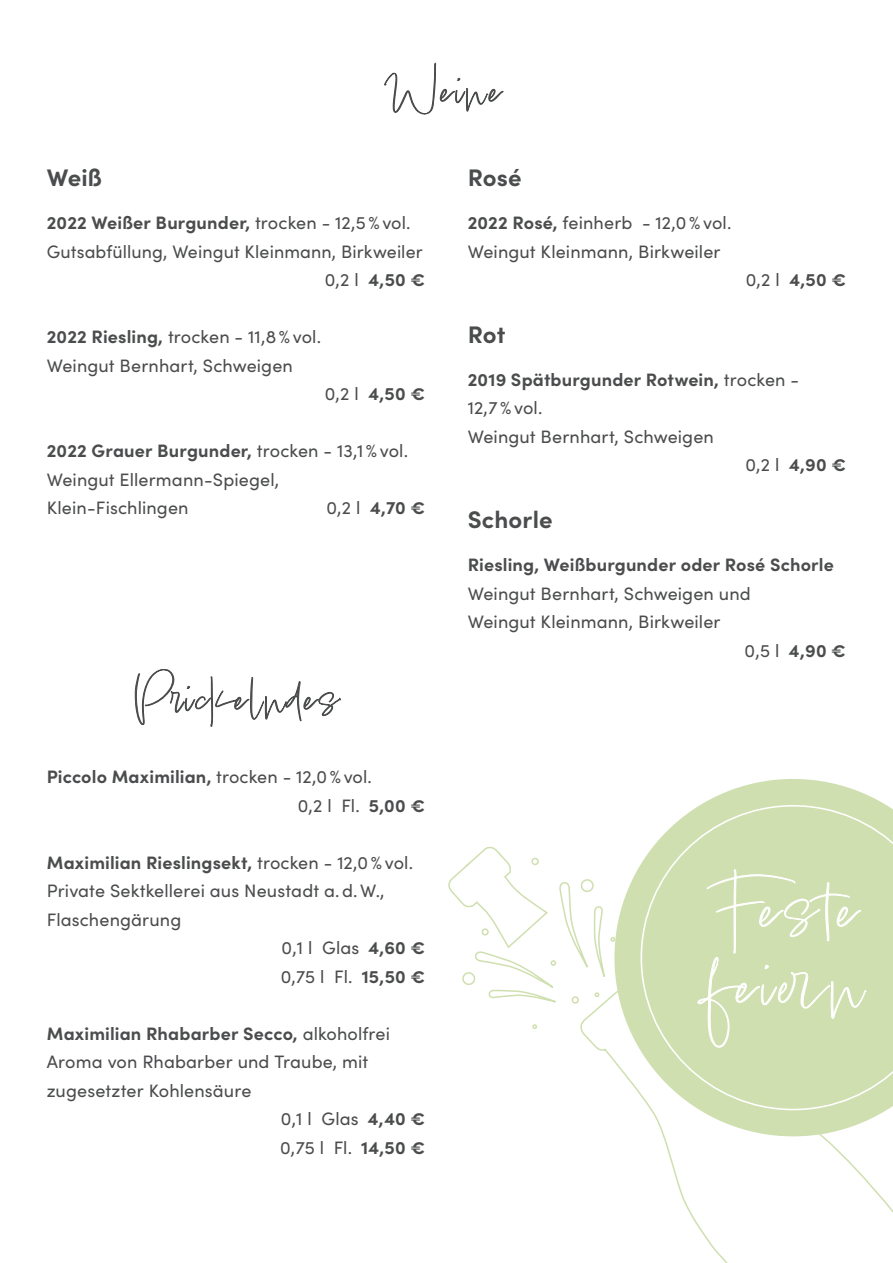
<style>
.page{position:relative;width:893px;height:1263px;background:#fff}
.page>*{position:absolute;margin:0;border:0;box-sizing:border-box;transform-origin:0 0}
.t1{font:700 24px "Sofia Pro";letter-spacing:.005em;color:#4b4c4d}
.t2{font:18px/28.5px "Sofia Pro";letter-spacing:.005em;color:#4b4c4d}
.t3{font:700 18px "Sofia Pro";letter-spacing:.01em;color:#4b4c4d}
.s1{font-weight:400}
.s2{font-weight:700}
</style>
<div class="page">
<svg style="left:135px;top:669px;width:206px;height:58px"></svg>
<svg style="left:384px;top:63px;width:119px;height:52px"></svg>
<svg style="left:580px;top:1005px;width:313px;height:258px"></svg>
<svg style="left:532px;top:1024px;width:5px;height:5px"></svg>
<svg style="left:448px;top:846px;width:166px;height:159px"></svg>
<svg style="left:614px;top:779px;width:279px;height:357px"></svg>
<svg style="left:640px;top:805px;width:253px;height:305px;background:#d3e1b6"></svg>
<h1 class="t1" style="left:47px;top:160px;width:57px">Weiß</h1>
<p class="t3" style="left:47px;top:209px;width:365px">2022 Weißer Burgunder, <span class="s1">trocken - 12,5%vol.</span></p>
<p class="t2" style="left:47px;top:236px;width:377px">Gutsabfüllung, Weingut Kleinmann, Birkweiler</p>
<p class="t3" style="left:325px;top:266px;width:102px"><span class="s1">0,2 l</span> 4,50 €</p>
<p class="t2" style="left:47px;top:322px;width:276px"><span class="s2">2022 Riesling,</span> trocken - 11,8%vol.<br>Weingut Bernhart, Schweigen</p>
<p class="t3" style="left:325px;top:380px;width:102px"><span class="s1">0,2 l</span> 4,50 €</p>
<p class="t2" style="left:47px;top:436px;width:363px"><span class="s2">2022 Grauer Burgunder,</span> trocken - 13,1%vol.<br>Weingut Ellermann-Spiegel,<br>Klein-Fischlingen</p>
<p class="t3" style="left:326px;top:494px;width:100px"><span class="s1">0,2 l</span> 4,70 €</p>
<h1 class="t1" style="left:468px;top:160px;width:55px">Rosé</h1>
<p class="t2" style="left:468px;top:208px;width:265px"><span class="s2">2022 Rosé,</span> feinherb - 12,0%vol.<br>Weingut Kleinmann, Birkweiler</p>
<p class="t3" style="left:746px;top:266px;width:102px"><span class="s1">0,2 l</span> 4,50 €</p>
<h1 class="t1" style="left:468px;top:316px;width:39px">Rot</h1>
<p class="t3" style="left:468px;top:366px;width:333px">2019 Spätburgunder Rotwein, <span class="s1">trocken -</span></p>
<p class="t2" style="left:468px;top:393px;width:76px">12,7%vol.</p>
<p class="t2" style="left:468px;top:421px;width:248px">Weingut Bernhart, Schweigen</p>
<p class="t3" style="left:745px;top:451px;width:102px"><span class="s1">0,2 l</span> 4,90 €</p>
<h1 class="t1" style="left:468px;top:502px;width:86px">Schorle</h1>
<p class="t3" style="left:468px;top:551px;width:368px">Riesling, Weißburgunder oder Rosé Schorle</p>
<p class="t2" style="left:468px;top:578px;width:284px">Weingut Bernhart, Schweigen und</p>
<p class="t2" style="left:468px;top:607px;width:254px">Weingut Kleinmann, Birkweiler</p>
<p class="t3" style="left:745px;top:636px;width:103px"><span class="s1">0,5 l</span> 4,90 €</p>
<p class="t2" style="left:298px;top:762px;width:129px;text-indent:-251px"><span class="s2">Piccolo Maximilian,</span> trocken - 12,0%vol.<br>0,2 l Fl. <span class="s2">5,00 €</span></p>
<p class="t3" style="left:47px;top:849px;width:368px">Maximilian Rieslingsekt, <span class="s1">trocken - 12,0%vol.</span></p>
<p class="t2" style="left:47px;top:876px;width:339px">Private Sektkellerei aus Neustadt a.d.W.,</p>
<p class="t2" style="left:47px;top:904px;width:136px">Flaschengärung</p>
<p class="t2" style="left:282px;top:933px;width:145px">0,1 l Glas <span class="s2">4,60 €</span></p>
<p class="t2" style="left:281px;top:961px;width:146px">0,75 l Fl. <span class="s2">15,50 €</span></p>
<p class="t3" style="left:47px;top:1020px;width:345px">Maximilian Rhabarber Secco, <span class="s1">alkoholfrei</span></p>
<p class="t2" style="left:47px;top:1047px;width:323px">Aroma von Rhabarber und Traube, mit</p>
<p class="t2" style="left:47px;top:1075px;width:206px">zugesetzter Kohlensäure</p>
<p class="t2" style="left:281px;top:1104px;width:146px">0,1 l Glas <span class="s2">4,40 €</span></p>
<p class="t2" style="left:280px;top:1132px;width:146px">0,75 l Fl. <span class="s2">14,50 €</span></p>
</div>
